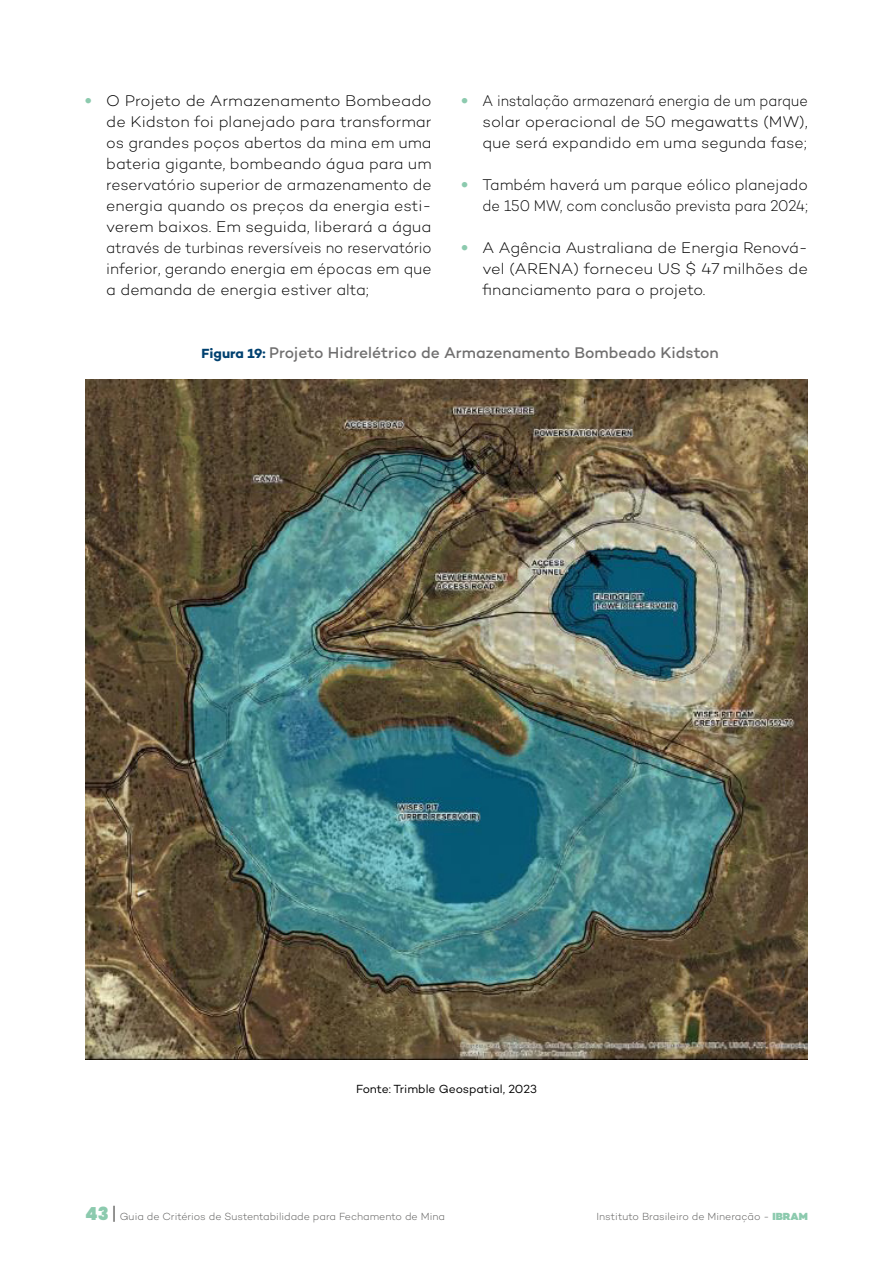
<style>
.page{position:relative;width:893px;height:1263px;background:#fff}
.page>*{position:absolute;margin:0;border:0;box-sizing:border-box;transform-origin:0 0}
.t1{font:300 15.75px/21px "Campton";color:#000;text-align:justify;scale:1.04 1}
.t2{font:300 15.75px/21px "Campton";color:#000;text-align:right}
.t3{font:300 15.75px/21px "Campton";color:#000;text-align:justify;scale:.91 1}
.t4{font:500 15.75px "Campton";color:#706f6f}
.t5{font:12px "Campton";color:#000}
.t6{font:300 10.5px "Campton";color:#575756}
.s1{font-weight:700;font-size:18px;color:#8ccaae}
.s2{font-weight:700;font-size:13.5px;color:#004170}
.s3{font-family:"Poppins";font-weight:900;font-size:18px;color:#8ccaae}
.s4{font-family:"Poppins";font-size:18px}
.s5{font-weight:900;color:#8ccaae}
</style>
<div class="page">
<img style="left:85px;top:379px;width:723px;height:680px">
<p class="t1" style="left:106px;top:90px;width:314px;text-indent:-21px"><span class="s1">•</span> O Projeto de Armazenamento Bombeado de Kidston foi planejado para transformar os grandes poços abertos da mina em uma bateria gigante, bombeando água para um reservatório superior de armazenamento de energia quando os preços da energia esti&shy;verem baixos. Em seguida, liberará a água através de turbinas reversíveis no reservatório inferior, gerando energia em épocas em que a demanda de energia estiver alta;</p>
<p class="t3" style="left:483px;top:90px;width:359px;text-indent:-21px"><span class="s1">•</span> A instalação armazenará energia de um parque solar operacional de 50 megawatts (MW), que será expandido em uma segunda fase;</p>
<p class="t2" style="left:461px;top:174px;width:348px"><span class="s1">•</span> Também haverá um parque eólico planejado de 150 MW, com conclusão prevista para 2024;</p>
<p class="t2" style="left:483px;top:237px;width:327px;text-align:justify;text-indent:-21px"><span class="s1">•</span> A Agência Australiana de Energia Renová&shy;vel (ARENA) forneceu US $ 47 milhões de financiamento para o projeto.</p>
<p class="t4" style="left:202px;top:343px;width:519px"><span class="s2">Figura 19:</span> Projeto Hidrelétrico de Armazenamento Bombeado Kidston</p>
<p class="t5" style="left:356px;top:1081px;width:182px">Fonte: Trimble Geospatial, 2023</p>
<p class="t6" style="left:85px;top:1210px;width:361px"><span class="s3">43</span> <span class="s4">|</span> Guia de Critérios de Sustentabilidade para Fechamento de Mina</p>
<p class="t6" style="left:596px;top:1210px;width:213px">Instituto Brasileiro de Mineração - <span class="s5">IBRAM</span></p>
</div>
